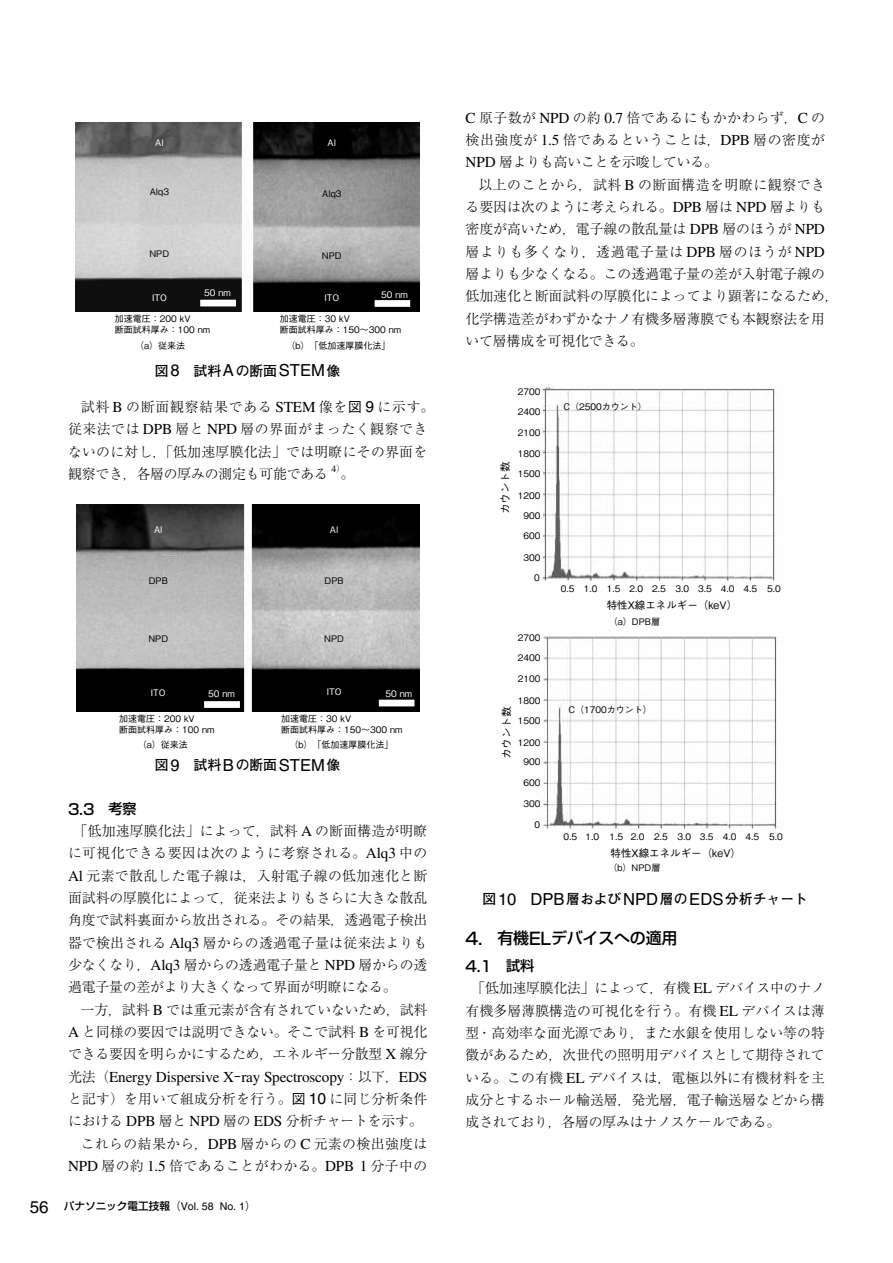
<style>
.page{position:relative;width:893px;height:1263px;background:#fff}
.page>*{position:absolute;margin:0;border:0;box-sizing:border-box;transform-origin:0 0}
.t1{font:15.9px "Shin Go Pro Medium 90 msp RKSJ H";letter-spacing:-.01em;color:#000}
.t2{font:15.15px "Times LT Std";letter-spacing:-.01em;color:#000}
.t3{font:15px "Shin Go Pro Medium 90 msp RKSJ H";color:#000}
.t4{font:13.8px/22.4px "Ryumin Pro Light 90 msp RKSJ H";color:#000;text-align:justify}
.t5{font:13.8px/22.4px "Ryumin Pro Light 90 msp RKSJ H";letter-spacing:.025em;color:#000}
.t6{font:13.8px "Futo Go B101 Pro Bold 90 msp RKSJ H";color:#000}
.t7{font:13.8px "Ryumin Pro Light 90 msp RKSJ H";letter-spacing:.035em;color:#000}
.t8{font:13.8px "Ryumin Pro Light 90 msp RKSJ H";letter-spacing:.03em;color:#000}
.t9{font:10.65px "Shin Go Pro Medium 90 msp RKSJ H";color:#000}
.t10{font:10.5px "Gothic BBB Pro Medium 90 msp RKSJ H";color:#000}
.t11{font:9.75px "Times LT Std";color:#000}
.t12{font:9px/10.9px "Gothic BBB Pro Medium 90 msp RKSJ H";color:#000}
.t13{font:9px "Gothic BBB Pro Medium 90 msp RKSJ H";color:#fff}
.s1{font-family:"Helvetica LT Std";font-size:16.65px}
.s2{font-family:"Times LT Std";font-size:15.15px}
.s3{font-family:"Gothic BBB Pro Medium 90 msp RKSJ H"}
.s4{font-family:"Helvetica LT Std";font-size:15.6px}
.s5{font-family:"Ryumin Pro Light 90 msp RKSJ H";font-size:8.85px}
.s6{font-size:14.1px}
.s7{font-family:"Ryumin Pro Light 90 msp RKSJ H";font-size:13.8px}
.s8{font-family:"Helvetica LT Std";font-size:16.95px}
.s9{font-family:"Helvetica LT Std"}
.s10{font-size:16.95px}
</style>
<div class="page">
<img style="left:76px;top:122px;width:344px;height:189px">
<div style="left:200px;top:300px;width:36px;height:6px;background:#fff"></div>
<div style="left:375px;top:300px;width:35px;height:7px;background:#fff"></div>
<img style="left:76px;top:504px;width:343px;height:207px">
<div style="left:204px;top:701px;width:36px;height:7px;background:#fff"></div>
<div style="left:379px;top:700px;width:35px;height:6px;background:#fff"></div>
<img style="left:542px;top:386px;width:240px;height:443px">
<p class="t13" style="left:155px;top:139px;width:10px">Al</p>
<p class="t13" style="left:328px;top:139px;width:10px">Al</p>
<p class="t12" style="left:150px;top:187px;width:21px">Alq3</p>
<p class="t12" style="left:322px;top:190px;width:21px">Alq3</p>
<p class="t12" style="left:149px;top:249px;width:21px">NPD</p>
<p class="t12" style="left:322px;top:251px;width:21px">NPD</p>
<p class="t13" style="left:204px;top:289px;width:28px">50 nm</p>
<p class="t13" style="left:152px;top:294px;width:16px">ITO</p>
<p class="t13" style="left:381px;top:291px;width:28px">50 nm</p>
<p class="t13" style="left:324px;top:294px;width:16px">ITO</p>
<p class="t12" style="left:115px;top:314px;width:97px">加速電圧：200 kV<br>断面試料厚み：100 nm</p>
<p class="t12" style="left:280px;top:314px;width:123px">加速電圧：30 kV<br>断面試料厚み：150～300 nm</p>
<p class="t12" style="left:135px;top:342px;width:52px">（a）従来法</p>
<p class="t12" style="left:286px;top:342px;width:106px">（b）「低加速厚膜化法」</p>
<p class="t6" style="left:155px;top:365px;width:187px">図<span class="s1">8</span>　試料<span class="s1">A</span>の断面<span class="s1">STEM</span>像</p>
<p class="t5" style="left:68px;top:397px;width:368px;text-indent:13px">試料 <span class="s2">B</span> の断面観察結果である <span class="s2">STEM</span> 像を<span class="s3">図</span> <span class="s4">9</span> に示す。従来法では <span class="s2">DPB</span> 層と <span class="s2">NPD</span> 層の界面がまったく観察できないのに対し，「低加速厚膜化法」では明瞭にその界面を観察でき，各層の厚みの測定も可能である</p>
<p class="t11" style="left:331px;top:465px;width:15px">4<span class="s5">）</span></p>
<p class="t4" style="left:341px;top:464px;width:15px">。</p>
<p class="t13" style="left:154px;top:526px;width:10px">Al</p>
<p class="t13" style="left:330px;top:526px;width:10px">Al</p>
<p class="t12" style="left:149px;top:576px;width:21px">DPB</p>
<p class="t12" style="left:325px;top:577px;width:21px">DPB</p>
<p class="t12" style="left:148px;top:635px;width:21px">NPD</p>
<p class="t12" style="left:324px;top:635px;width:21px">NPD</p>
<p class="t13" style="left:151px;top:689px;width:16px">ITO</p>
<p class="t13" style="left:208px;top:691px;width:28px">50 nm</p>
<p class="t13" style="left:327px;top:688px;width:16px">ITO</p>
<p class="t13" style="left:385px;top:691px;width:28px">50 nm</p>
<p class="t12" style="left:119px;top:714px;width:97px">加速電圧：200 kV<br>断面試料厚み：100 nm</p>
<p class="t12" style="left:281px;top:714px;width:123px">加速電圧：30 kV<br>断面試料厚み：150～300 nm</p>
<p class="t6" style="left:155px;top:760px;width:187px">図<span class="s1">9</span>　試料<span class="s1">B</span>の断面<span class="s1">STEM</span>像</p>
<p class="t12" style="left:138px;top:740px;width:52px">（a）従来法</p>
<p class="t12" style="left:289px;top:740px;width:106px">（b）「低加速厚膜化法」</p>
<p class="t3" style="left:68px;top:803px;width:70px">3.3 <span class="s6">考察</span></p>
<p class="t4" style="left:68px;top:821px;width:361px;text-indent:6px">「低加速厚膜化法」によって，試料 <span class="s2">A</span> の断面構造が明瞭に可視化できる要因は次のように考察される。<span class="s2">Alq3</span> 中の<span class="s2">Al</span> 元素で散乱した電子線は，入射電子線の低加速化と断面試料の厚膜化によって，従来法よりもさらに大きな散乱角度で試料裏面から放出される。その結果，透過電子検出器で検出される <span class="s2">Alq3</span> 層からの透過電子量は従来法よりも少なくなり，<span class="s2">Alq3</span> 層からの透過電子量と <span class="s2">NPD</span> 層からの透過電子量の差がより大きくなって界面が明瞭になる。</p>
<p class="t4" style="left:68px;top:1000px;width:361px;text-indent:13px">一方，試料 <span class="s2">B</span> では重元素が含有されていないため，試料<span class="s2">A</span> と同様の要因では説明できない。そこで試料 <span class="s2">B</span> を可視化できる要因を明らかにするため，エネルギー分散型 <span class="s2">X</span> 線分</p>
<p class="t2" style="left:68px;top:1071px;width:361px"><span class="s7">光法（</span>Energy Dispersive X-ray Spectroscopy<span class="s7">：以下，</span>EDS</p>
<p class="t4" style="left:68px;top:1089px;width:361px">と記す）を用いて組成分析を行う。<span class="s3">図</span> <span class="s4">10</span> に同じ分析条件</p>
<p class="t4" style="left:68px;top:1112px;width:356px">における <span class="s2">DPB</span> 層と <span class="s2">NPD</span> 層の <span class="s2">EDS</span> 分析チャートを示す。</p>
<p class="t8" style="left:81px;top:1138px;width:348px">これらの結果から，<span class="s2">DPB</span> 層からの <span class="s2">C</span> 元素の検出強度は</p>
<p class="t7" style="left:68px;top:1160px;width:361px"><span class="s2">NPD</span> 層の約 <span class="s2">1.5</span> 倍であることがわかる。<span class="s2">DPB 1</span> 分子中の</p>
<p class="t9" style="left:30px;top:1201px;width:227px"><span class="s8">56</span> パナソニック電工技報<span class="s3">（</span><span class="s9">Vol. 58 No. 1</span><span class="s3">）</span></p>
<p class="t4" style="left:466px;top:108px;width:361px"><span class="s2">C</span> 原子数が <span class="s2">NPD</span> の約 <span class="s2">0.7</span> 倍であるにもかかわらず，<span class="s2">C</span> の検出強度が <span class="s2">1.5</span> 倍であるということは，<span class="s2">DPB</span> 層の密度が<span class="s2">NPD</span> 層よりも高いことを示唆している。</p>
<p class="t4" style="left:466px;top:175px;width:374px;text-align:left;text-indent:13px">以上のことから，試料 <span class="s2">B</span> の断面構造を明瞭に観察できる要因は次のように考えられる。<span class="s2">DPB</span> 層は <span class="s2">NPD</span> 層よりも密度が高いため，電子線の散乱量は <span class="s2">DPB</span> 層のほうが <span class="s2">NPD</span>層よりも多くなり，透過電子量は <span class="s2">DPB</span> 層のほうが <span class="s2">NPD</span>層よりも少なくなる。この透過電子量の差が入射電子線の低加速化と断面試料の厚膜化によってより顕著になるため，化学構造差がわずかなナノ有機多層薄膜でも本観察法を用いて層構成を可視化できる。</p>
<p class="t12" style="left:518px;top:387px;width:24px">2700</p>
<p class="t12" style="left:518px;top:407px;width:24px">2400</p>
<p class="t12" style="left:518px;top:428px;width:24px">2100</p>
<p class="t10" style="left:501px;top:514px;width:54px;rotate:-90deg">カウント数</p>
<p class="t12" style="left:518px;top:450px;width:24px">1800</p>
<p class="t12" style="left:518px;top:469px;width:24px">1500</p>
<p class="t12" style="left:518px;top:492px;width:24px">1200</p>
<p class="t12" style="left:523px;top:511px;width:19px">900</p>
<p class="t12" style="left:523px;top:553px;width:19px">300</p>
<p class="t12" style="left:534px;top:574px;width:7px">0</p>
<p class="t12" style="left:523px;top:532px;width:19px">600</p>
<p class="t12" style="left:518px;top:633px;width:24px">2700</p>
<p class="t12" style="left:518px;top:654px;width:24px">2400</p>
<p class="t12" style="left:518px;top:675px;width:24px">2100</p>
<p class="t12" style="left:518px;top:696px;width:24px">1800</p>
<p class="t10" style="left:503px;top:759px;width:54px;rotate:-90deg">カウント数</p>
<p class="t12" style="left:518px;top:716px;width:24px">1500</p>
<p class="t12" style="left:518px;top:738px;width:24px">1200</p>
<p class="t12" style="left:523px;top:758px;width:19px">900</p>
<p class="t12" style="left:523px;top:799px;width:19px">300</p>
<p class="t12" style="left:535px;top:820px;width:7px">0</p>
<p class="t12" style="left:523px;top:778px;width:19px">600</p>
<p class="t12" style="left:563px;top:403px;width:85px">C（2500カウント）</p>
<p class="t12" style="left:561px;top:585px;width:221px">0.5 1.0 1.5 2.0 2.5 3.0 3.5 4.0 4.5 5.0</p>
<p class="t10" style="left:607px;top:601px;width:132px">特性X線エネルギー（keV）</p>
<p class="t12" style="left:609px;top:617px;width:53px">（a）DPB層</p>
<p class="t12" style="left:568px;top:705px;width:85px">C（1700カウント）</p>
<p class="t12" style="left:564px;top:832px;width:221px">0.5 1.0 1.5 2.0 2.5 3.0 3.5 4.0 4.5 5.0</p>
<p class="t10" style="left:611px;top:848px;width:132px">特性X線エネルギー（keV）</p>
<p class="t12" style="left:609px;top:863px;width:53px">（b）NPD層</p>
<p class="t6" style="left:483px;top:894px;width:327px">図<span class="s1">10 DPB</span>層および<span class="s1">NPD</span>層の<span class="s1">EDS</span>分析チャート</p>
<p class="t1" style="left:466px;top:932px;width:213px"><span class="s10">4.</span> 有機<span class="s10">EL</span>デバイスへの適用</p>
<p class="t3" style="left:466px;top:961px;width:70px">4.1 <span class="s6">試料</span></p>
<p class="t4" style="left:466px;top:979px;width:361px;text-indent:6px">「低加速厚膜化法」によって，有機 <span class="s2">EL</span> デバイス中のナノ有機多層薄膜構造の可視化を行う。有機 <span class="s2">EL</span> デバイスは薄型・高効率な面光源であり，また水銀を使用しない等の特徴があるため，次世代の照明用デバイスとして期待されている。この有機 <span class="s2">EL</span> デバイスは，電極以外に有機材料を主成分とするホール輸送層，発光層，電子輸送層などから構成されており，各層の厚みはナノスケールである。</p>
</div>
